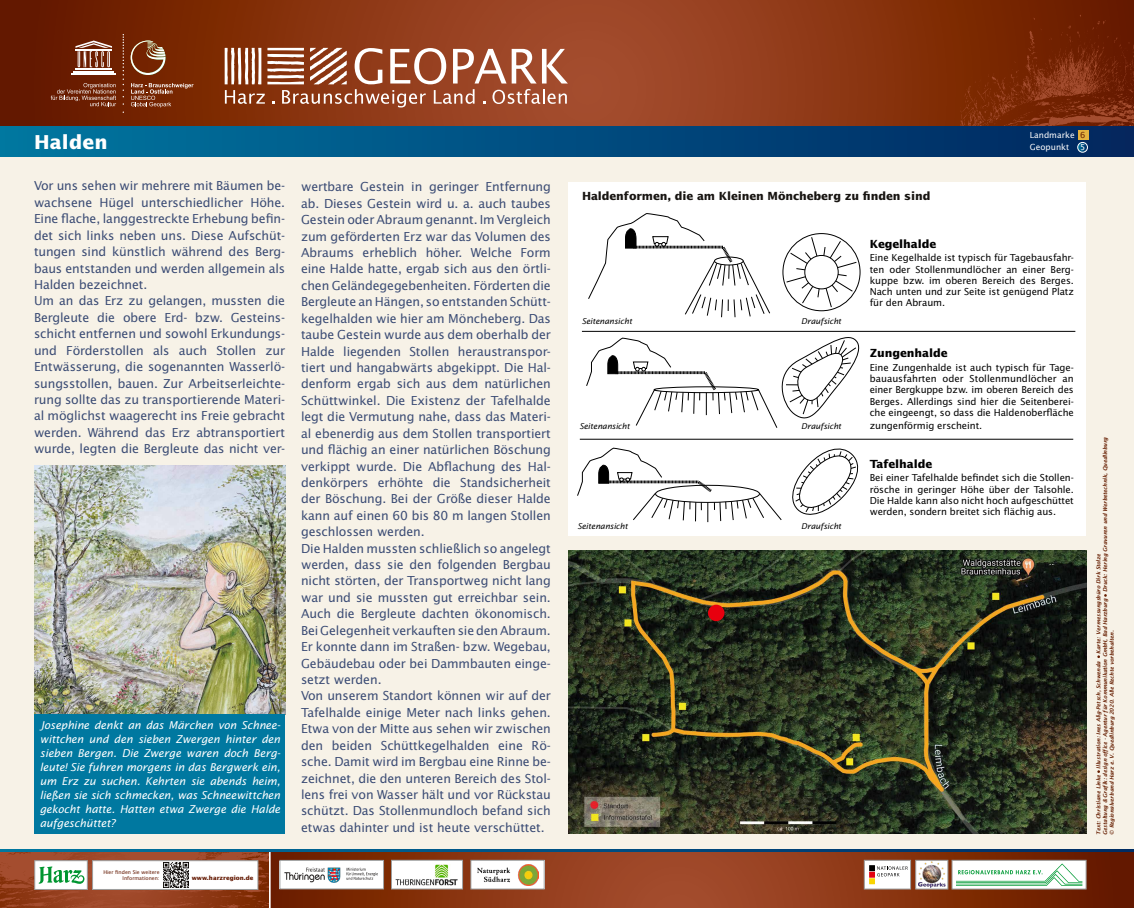
<style>
.page{position:relative;width:1134px;height:908px;background:#fff}
.page>*{position:absolute;margin:0;border:0;box-sizing:border-box;transform-origin:0 0}
.t1{font:700 19.2px "Lucida Sans Std";letter-spacing:.01em;color:#fff}
.t2{font:12.4px/16.4px "Lucida Sans Std";letter-spacing:-.01em;color:#3a4b74}
.t3{font:700 11.2px "Lucida Sans Std";letter-spacing:-.01em;color:#181512}
.t4{font:700 11.2px "Lucida Sans Std";letter-spacing:-.01em;color:#000}
.t5{font:italic 10.8px/14px "Lucida Sans Std";letter-spacing:-.01em;color:#fff;text-align:justify}
.t6{font:9.6px/11.2px "Lucida Sans Std";letter-spacing:-.01em;color:#000;text-align:justify}
.t7{font:8.36px/11.7px "Lucida Sans Std";color:#fff}
.t8{font:italic 8px "Lucida Sans Std";letter-spacing:-.01em;color:#000}
.t9{font:700 5.84px "Lucida Sans Std";color:#631800}
.t10{font:italic 600 5.44px/6.8px "Lucida Sans";letter-spacing:-.01em;color:#651d00}
.t11{font:5.16px/6.2px "Lucida Sans";color:#631800;text-align:right}
.s1{color:#651d00}
</style>
<div class="page">
<div style="left:0;top:0;width:1134px;height:849px;background:#f7f2e7"></div>
<div style="left:569px;top:182px;width:517px;height:353px;background:#fff"></div>
<img style="left:0;top:851px;width:268px;height:56px">
<svg style="left:271px;top:851px;width:863px;height:56px;background:#893c1e"></svg>
<svg style="left:0;top:0;width:1134px;height:127px;background:#883515"></svg>
<img style="left:960px;top:8px;width:174px;height:119px">
<div style="left:0;top:127px;width:1134px;height:29px;background:linear-gradient(to right,#0076a1,#01265f)"></div>
<div style="left:34px;top:859px;width:54px;height:30px;background:#fff;border:1px solid #9d9e9e"></div>
<svg style="left:39px;top:866px;width:45px;height:17px"></svg>
<div style="left:92px;top:859px;width:166px;height:30px;background:#fff;border:1px solid #9d9e9e"></div>
<img style="left:163px;top:862px;width:25px;height:25px">
<div style="left:864px;top:859px;width:47px;height:29px;background:#fff;border:1px solid #9d9e9e"></div>
<svg style="left:869px;top:865px;width:39px;height:18px"></svg>
<div style="left:915px;top:859px;width:33px;height:29px;background:#fff;border:1px solid #9d9e9e"></div>
<img style="left:919px;top:861px;width:26px;height:26px">
<svg style="left:952px;top:859px;width:134px;height:29px"></svg>
<img style="left:956px;top:863px;width:126px;height:22px">
<svg style="left:0;top:849px;width:1134px;height:2px;background:#005082"></svg>
<hr style="left:75px;top:68px;width:37px;height:2px;background:#fff">
<hr style="left:73px;top:71px;width:41px;height:1px;background:#fff">
<hr style="left:72px;top:73px;width:44px;height:2px;background:#fff">
<svg style="left:75px;top:41px;width:37px;height:26px"></svg>
<svg style="left:51px;top:83px;width:65px;height:23px"></svg>
<svg style="left:123px;top:34px;width:1px;height:63px"></svg>
<svg style="left:131px;top:83px;width:63px;height:24px;background:#8e4b2c"></svg>
<svg style="left:131px;top:40px;width:34px;height:35px"></svg>
<svg style="left:225px;top:48px;width:343px;height:59px;background:#af7158"></svg>
<img style="left:34px;top:465px;width:251px;height:248px">
<div style="left:34px;top:713px;width:251px;height:120px;background:#0078a0"></div>
<img style="left:569px;top:550px;width:517px;height:283px">
<hr style="left:582px;top:331px;width:493px;height:1px;background:#000">
<hr style="left:580px;top:438px;width:493px;height:1px;background:#000">
<svg style="left:782px;top:233px;width:79px;height:78px"></svg>
<div style="left:805px;top:255px;width:33px;height:34px;background:#fff;border-radius:50%"></div>
<div style="left:804px;top:255px;width:34px;height:34px;border:1px solid #000;border-radius:50%"></div>
<svg style="left:588px;top:213px;width:182px;height:105px"></svg>
<svg style="left:586px;top:331px;width:280px;height:97px"></svg>
<svg style="left:577px;top:447px;width:282px;height:75px"></svg>
<img style="left:282px;top:861px;width:100px;height:25px">
<div style="left:280px;top:859px;width:104px;height:29px;border:1px solid #9d9e9e"></div>
<div style="left:471px;top:859px;width:73px;height:29px;background:#fff"></div>
<img style="left:477px;top:864px;width:62px;height:20px">
<div style="left:471px;top:859px;width:73px;height:29px;border:1px solid #9d9e9e"></div>
<div style="left:391px;top:859px;width:71px;height:29px;background:#fff"></div>
<img style="left:396px;top:864px;width:61px;height:21px">
<div style="left:391px;top:859px;width:72px;height:29px;border:1px solid #9d9e9e"></div>
<div style="left:1078px;top:130px;width:10px;height:10px;background:#e3b23f"></div>
<svg style="left:1078px;top:142px;width:9px;height:10px"></svg>
<div style="left:1077px;top:142px;width:11px;height:10px;border:1px solid #fff;border-radius:50%"></div>
<div style="left:708px;top:604px;width:16px;height:17px;background:#e7000e;border-radius:50%"></div>
<h1 class="t1" style="left:34px;top:131px;width:75px">Halden</h1>
<p class="t2" style="left:34px;top:178px;width:253px">Vor uns sehen wir mehrere mit Bäumen be&shy;wachsene Hügel unterschiedlicher Höhe.<br>Eine flache, langgestreckte Erhebung befin&shy;det sich links neben uns. Diese Aufschüt&shy;tungen sind künstlich während des Berg&shy;baus entstanden und werden allgemein als Halden bezeichnet.<br>Um an das Erz zu gelangen, mussten die Bergleute die obere Erd- bzw. Gesteins&shy;schicht entfernen und sowohl Erkundungs&shy;und Förderstollen als auch Stollen zur Entwässerung, die sogenannten Wasserlö&shy;sungsstollen, bauen. Zur Arbeitserleichte&shy;rung sollte das zu transportierende Materi&shy;al möglichst waagerecht ins Freie gebracht werden. Während das Erz abtransportiert wurde, legten die Bergleute das nicht ver-</p>
<p class="t5" style="left:40px;top:717px;width:242px">Josephine denkt an das Märchen von Schnee&shy;wittchen und den sieben Zwergen hinter den sieben Bergen. Die Zwerge waren doch Berg&shy;leute! Sie fuhren morgens in das Bergwerk ein, um Erz zu suchen. Kehrten sie abends heim, ließen sie sich schmecken, was Schneewittchen gekocht hatte. Hatten etwa Zwerge die Halde aufgeschüttet?</p>
<p class="t11" style="left:103px;top:868px;width:58px">Hier finden Sie weitere<br>Informationen:</p>
<p class="t9" style="left:192px;top:874px;width:63px">www.harzregion.de</p>
<p class="t2" style="left:301px;top:179px;width:251px">wertbare Gestein in geringer Entfernung ab. Dieses Gestein wird u. a. auch taubes Gestein oder Abraum genannt. Im Vergleich zum geförderten Erz war das Volumen des Abraums erheblich höher. Welche Form eine Halde hatte, ergab sich aus den örtli&shy;chen Geländegegebenheiten. Förderten die Bergleute an Hängen, so entstanden Schütt&shy;kegelhalden wie hier am Möncheberg. Das taube Gestein wurde aus dem oberhalb der Halde liegenden Stollen heraustranspor&shy;tiert und hangabwärts abgekippt. Die Hal&shy;denform ergab sich aus dem natürlichen Schüttwinkel. Die Existenz der Tafelhalde legt die Vermutung nahe, dass das Materi&shy;al ebenerdig aus dem Stollen transportiert und flächig an einer natürlichen Böschung verkippt wurde. Die Abflachung des Hal&shy;denkörpers erhöhte die Standsicherheit der Böschung. Bei der Größe dieser Halde kann auf einen 60 bis 80 m langen Stollen geschlossen werden.<br>Die Halden mussten schließlich so angelegt werden, dass sie den folgenden Bergbau nicht störten, der Transportweg nicht lang war und sie mussten gut erreichbar sein.<br>Auch die Bergleute dachten ökonomisch.<br>Bei Gelegenheit verkauften sie den Abraum.<br>Er konnte dann im Straßen- bzw. Wegebau, Gebäudebau oder bei Dammbauten einge&shy;setzt werden.<br>Von unserem Standort können wir auf der Tafelhalde einige Meter nach links gehen.<br>Etwa von der Mitte aus sehen wir zwischen den beiden Schüttkegelhalden eine Rö&shy;sche. Damit wird im Bergbau eine Rinne be&shy;zeichnet, die den unteren Bereich des Stol&shy;lens frei von Wasser hält und vor Rückstau schützt. Das Stollenmundloch befand sich etwas dahinter und ist heute verschüttet.</p>
<p class="t7" style="left:1030px;top:130px;width:57px">Landmarke <span class="s1">6<br></span>Geopunkt</p>
<p class="t7" style="left:1080px;top:141px;width:7px">5</p>
<p class="t3" style="left:582px;top:190px;width:350px">Haldenformen, die am Kleinen Möncheberg zu finden sind</p>
<p class="t4" style="left:870px;top:237px;width:68px">Kegelhalde</p>
<p class="t6" style="left:870px;top:252px;width:206px">Eine Kegelhalde ist typisch für Tagebausfahr&shy;ten oder Stollenmundlöcher an einer Berg&shy;kuppe bzw. im oberen Bereich des Berges.<br>Nach unten und zur Seite ist genügend Platz für den Abraum.</p>
<p class="t8" style="left:582px;top:316px;width:52px">Seitenansicht</p>
<p class="t8" style="left:801px;top:316px;width:42px">Draufsicht</p>
<p class="t8" style="left:579px;top:421px;width:52px">Seitenansicht</p>
<p class="t8" style="left:577px;top:521px;width:52px">Seitenansicht</p>
<p class="t8" style="left:801px;top:421px;width:42px">Draufsicht</p>
<p class="t8" style="left:801px;top:521px;width:42px">Draufsicht</p>
<p class="t4" style="left:870px;top:347px;width:79px">Zungenhalde</p>
<p class="t6" style="left:870px;top:362px;width:206px">Eine Zungenhalde ist auch typisch für Tage&shy;bauausfahrten oder Stollenmundlöcher an einer Bergkuppe bzw. im oberen Bereich des Berges. Allerdings sind hier die Seitenberei&shy;che eingeengt, so dass die Haldenoberfläche</p>
<p class="t6" style="left:870px;top:419px;width:114px">zungenförmig erscheint.</p>
<p class="t4" style="left:870px;top:457px;width:64px">Tafelhalde</p>
<p class="t6" style="left:870px;top:472px;width:206px">Bei einer Tafelhalde befindet sich die Stollen&shy;rösche in geringer Höhe über der Talsohle.<br>Die Halde kann also nicht hoch aufgeschüttet werden, sondern breitet sich flächig aus.</p>
<p class="t10" style="left:1095px;top:834px;width:399px;text-indent:181px;rotate:-90deg">Karte: Vermessungsbüro Dirk Stolze<br>Gestaltung &amp; Grafik: design office - Agentur für Kommunikation GmbH, Bad Harzburg Druck: Hering Gravuren und Werbetechnik, Quedlinburg © Regionalverband Harz e. V. Quedlinburg 2020. Alle Rechte vorbehalten.</p>
<p class="t10" style="left:1095px;top:834px;width:175px;rotate:-90deg">Text: Christiane Linke Illustration: Ines Alig-Petsch, Schwenda</p>
</div>
